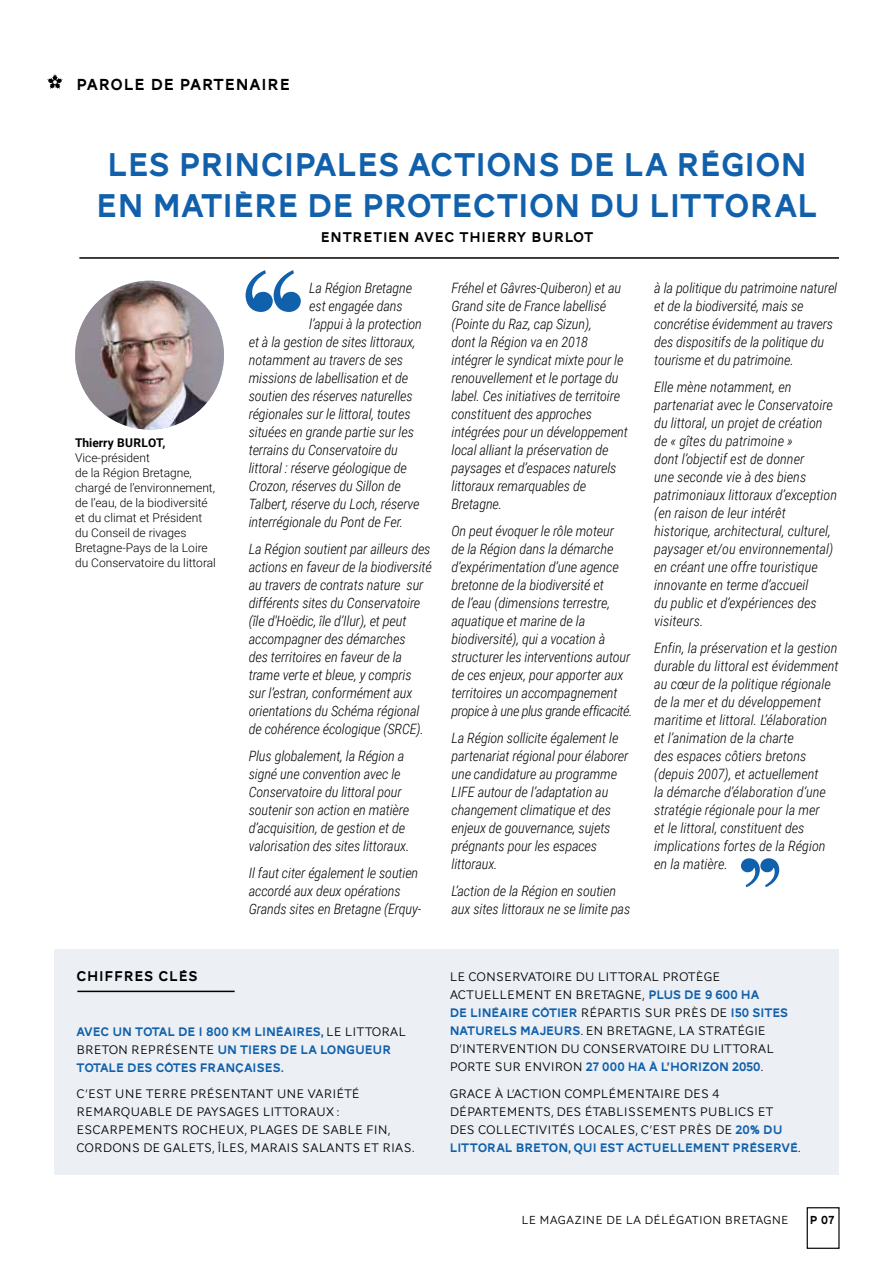
<style>
.page{position:relative;width:893px;height:1263px;background:#fff}
.page>*{position:absolute;margin:0;border:0;box-sizing:border-box;transform-origin:0 0}
.t1{font:33.9px/40.7px "AW Conqueror Carved One";color:#1160ab;text-align:center}
.t2{font:16.5px "AW Conqueror Carved One";letter-spacing:.05em;color:#000}
.t3{font:14.55px "AW Conqueror Carved One";letter-spacing:.05em;color:#000}
.t4{font:italic 300 14.25px/18px "Roboto Condensed";letter-spacing:-.01em;color:#000}
.t5{font:300 12.75px/18px "AW Conqueror Sans";letter-spacing:-.005em;color:#000}
.t6{font:12.75px/18px "AW Conqueror Carved One";letter-spacing:-.005em;color:#1160ab}
.t7{font:300 12px/15px "Roboto";color:#000}
.t8{font:300 12px "AW Conqueror Sans";letter-spacing:.01em;color:#000}
.t9{font:700 12px "Roboto";color:#000}
.t10{font:12px "AW Conqueror Carved One";color:#000}
.s1{font-family:"AW Conqueror Sans";font-weight:300;color:#000}
.s2{font-family:"AW Conqueror Carved One";font-weight:400;color:#1160ab}
</style>
<div class="page">
<svg style="left:47px;top:74px;width:16px;height:15px"></svg>
<div style="left:807px;top:1207px;width:33px;height:42px;border:1px solid #000"></div>
<img style="left:75px;top:281px;width:149px;height:149px;border-radius:74px">
<svg style="left:246px;top:270px;width:55px;height:42px"></svg>
<hr style="left:79px;top:257px;width:760px;height:2px;background:#000">
<svg style="left:741px;top:858px;width:38px;height:29px"></svg>
<div style="left:54px;top:949px;width:785px;height:226px;background:#ecf0f5"></div>
<hr style="left:77px;top:991px;width:158px;height:1px;background:#000">
<p class="t2" style="left:77px;top:77px;width:215px">PAROLE DE PARTENAIRE</p>
<h1 class="t1" style="left:96px;top:147px;width:723px">LES PRINCIPALES ACTIONS DE LA RÉGION<br>EN MATIÈRE DE PROTECTION DU LITTORAL</h1>
<p class="t3" style="left:321px;top:231px;width:274px">ENTRETIEN AVEC THIERRY BURLOT</p>
<p class="t9" style="left:75px;top:435px;width:92px">Thierry BURLOT,</p>
<p class="t7" style="left:75px;top:450px;width:142px">Vice-président<br>de la Région Bretagne, chargé de l’environnement, de l’eau, de la biodiversité et du climat et Président du Conseil de rivages<br>Bretagne-Pays de la Loire du Conservatoire du littoral</p>
<p class="t4" style="left:309px;top:279px;width:104px">La Région Bretagne</p>
<p class="t4" style="left:309px;top:297px;width:95px">est engagée dans</p>
<p class="t4" style="left:309px;top:315px;width:114px">l’appui à la protection</p>
<p class="t4" style="left:249px;top:333px;width:168px">et à la gestion de sites littoraux,</p>
<p class="t4" style="left:249px;top:351px;width:156px">notamment au travers de ses</p>
<p class="t4" style="left:249px;top:369px;width:161px">missions de labellisation et de</p>
<p class="t4" style="left:249px;top:387px;width:165px">soutien des réserves naturelles</p>
<p class="t4" style="left:249px;top:405px;width:163px">régionales sur le littoral, toutes</p>
<p class="t4" style="left:249px;top:423px;width:167px">situées en grande partie sur les</p>
<p class="t4" style="left:249px;top:441px;width:151px">terrains du Conservatoire du</p>
<p class="t4" style="left:249px;top:459px;width:160px">littoral : réserve géologique de</p>
<p class="t4" style="left:249px;top:477px;width:154px">Crozon, réserves du Sillon de</p>
<p class="t4" style="left:249px;top:495px;width:172px">Talbert, réserve du Loch, réserve</p>
<p class="t4" style="left:249px;top:513px;width:156px">interrégionale du Pont de Fer.</p>
<p class="t4" style="left:249px;top:540px;width:185px">La Région soutient par ailleurs des actions en faveur de la biodiversité au travers de contrats nature sur différents sites du Conservatoire (île d'Hoëdic, île d’Ilur), et peut accompagner des démarches<br>des territoires en faveur de la trame verte et bleue, y compris sur l’estran, conformément aux orientations du Schéma régional de cohérence écologique (SRCE).</p>
<p class="t4" style="left:249px;top:747px;width:162px">Plus globalement, la Région a signé une convention avec le<br>Conservatoire du littoral pour soutenir son action en matière d’acquisition, de gestion et de valorisation des sites littoraux.</p>
<p class="t4" style="left:249px;top:864px;width:174px">Il faut citer également le soutien accordé aux deux opérations<br>Grands sites en Bretagne (Erquy-</p>
<p class="t4" style="left:451px;top:279px;width:178px">Fréhel et Gâvres-Quiberon) et au<br>Grand site de France labellisé (Pointe du Raz, cap Sizun),<br>dont la Région va en 2018 intégrer le syndicat mixte pour le renouvellement et le portage du label. Ces initiatives de territoire constituent des approches intégrées pour un développement local alliant la préservation de paysages et d’espaces naturels littoraux remarquables de<br>Bretagne.</p>
<p class="t4" style="left:451px;top:522px;width:183px">On peut évoquer le rôle moteur<br>de la Région dans la démarche d’expérimentation d’une agence bretonne de la biodiversité et<br>de l’eau (dimensions terrestre, aquatique et marine de la biodiversité), qui a vocation à structurer les interventions autour de ces enjeux, pour apporter aux territoires un accompagnement propice à une plus grande efficacité.</p>
<p class="t4" style="left:451px;top:728px;width:178px">La Région sollicite également le partenariat régional pour élaborer une candidature au programme<br>LIFE autour de l’adaptation au changement climatique et des enjeux de gouvernance, sujets prégnants pour les espaces littoraux.</p>
<p class="t4" style="left:451px;top:881px;width:180px">L’action de la Région en soutien aux sites littoraux ne se limite pas</p>
<p class="t4" style="left:654px;top:278px;width:184px">à la politique du patrimoine naturel et de la biodiversité, mais se concrétise évidemment au travers des dispositifs de la politique du tourisme et du patrimoine.</p>
<p class="t4" style="left:654px;top:377px;width:184px">Elle mène notamment, en partenariat avec le Conservatoire du littoral, un projet de création de « gîtes du patrimoine »<br>dont l’objectif est de donner<br>une seconde vie à des biens patrimoniaux littoraux d’exception (en raison de leur intérêt historique, architectural, culturel, paysager et/ou environnemental) en créant une offre touristique innovante en terme d’accueil<br>du public et d’expériences des visiteurs.</p>
<p class="t4" style="left:654px;top:638px;width:186px">Enfin, la préservation et la gestion durable du littoral est évidemment au cœur de la politique régionale de la mer et du développement maritime et littoral. L’élaboration et l’animation de la charte<br>des espaces côtiers bretons (depuis 2007), et actuellement<br>la démarche d’élaboration d’une stratégie régionale pour la mer<br>et le littoral, constituent des implications fortes de la Région en la matière.</p>
<p class="t3" style="left:77px;top:969px;width:123px">CHIFFRES CLÉS</p>
<p class="t6" style="left:77px;top:1023px;width:331px">AVEC UN TOTAL DE 1 800 KM LINÉAIRES, <span class="s1">LE LITTORAL<br>BRETON REPRÉSENTE</span> UN TIERS DE LA LONGUEUR<br>TOTALE DES CÔTES FRANÇAISES.</p>
<p class="t5" style="left:77px;top:1085px;width:340px">C’EST UNE TERRE PRÉSENTANT UNE VARIÉTÉ REMARQUABLE DE PAYSAGES LITTORAUX :<br>ESCARPEMENTS ROCHEUX, PLAGES DE SABLE FIN, CORDONS DE GALETS, ÎLES, MARAIS SALANTS ET RIAS.</p>
<p class="t5" style="left:450px;top:968px;width:311px">LE CONSERVATOIRE DU LITTORAL PROTÈGE<br>ACTUELLEMENT EN BRETAGNE, <span class="s2">PLUS DE 9 600 HA</span></p>
<p class="t6" style="left:450px;top:1005px;width:340px">DE LINÉAIRE CÔTIER <span class="s1">RÉPARTIS SUR PRÈS DE</span> 150 SITES</p>
<p class="t5" style="left:450px;top:1022px;width:326px"><span class="s2">NATURELS MAJEURS</span>. EN BRETAGNE, LA STRATÉGIE<br>D’INTERVENTION DU CONSERVATOIRE DU LITTORAL</p>
<p class="t6" style="left:450px;top:1059px;width:315px"><span class="s1">PORTE SUR ENVIRON</span> 27 000 HA À L’HORIZON 2050<span class="s1">.</span></p>
<p class="t5" style="left:450px;top:1084px;width:334px">GRACE À L’ACTION COMPLÉMENTAIRE DES 4<br>DÉPARTEMENTS, DES ÉTABLISSEMENTS PUBLICS ET<br>DES COLLECTIVITÉS LOCALES, C’EST PRÈS DE <span class="s2">20% DU</span></p>
<p class="t6" style="left:450px;top:1139px;width:353px">LITTORAL BRETON, QUI EST ACTUELLEMENT PRÉSERVÉ<span class="s1">.</span></p>
<p class="t8" style="left:521px;top:1210px;width:269px">LE MAGAZINE DE LA DÉLÉGATION BRETAGNE</p>
<p class="t10" style="left:810px;top:1214px;width:26px">P 07</p>
</div>
